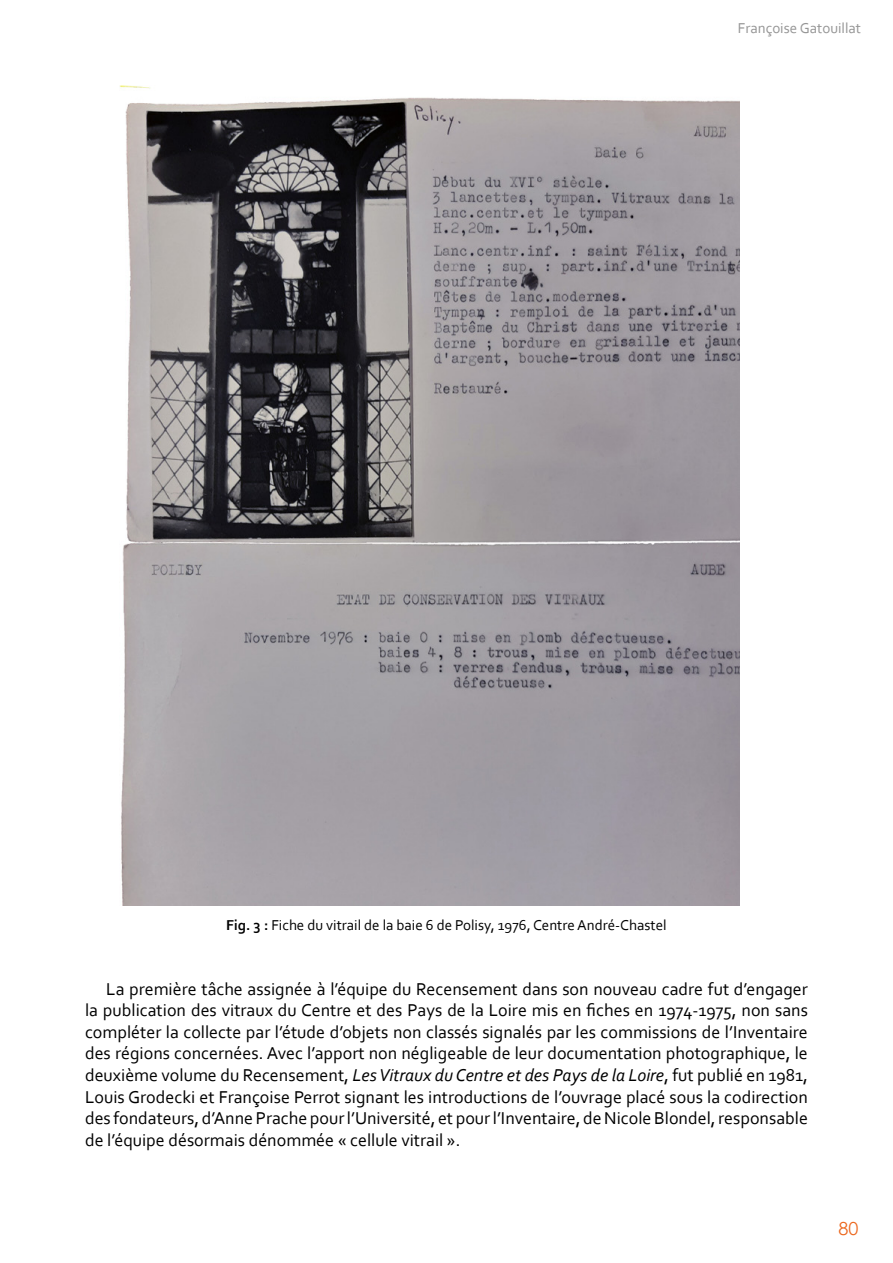
<style>
.page{position:relative;width:893px;height:1263px;background:#fff}
.page>*{position:absolute;margin:0;border:0;box-sizing:border-box;transform-origin:0 0}
.t1{font:18px/21.6px "Corbel";color:#000;text-align:justify}
.t2{font:18px "Century Gothic";color:#ec671d}
.t3{font:15px "Corbel";color:#000}
.t4{font:15px "Corbel";color:#969696}
.s1{font-weight:700}
.s2{font-style:italic}
</style>
<div class="page">
<img style="left:119px;top:85px;width:620px;height:821px">
<p class="t4" style="left:738px;top:19px;width:125px">Françoise Gatouillat</p>
<p class="t3" style="left:226px;top:915px;width:442px"><span class="s1">Fig. 3 :</span> Fiche du vitrail de la baie 6 de Polisy, 1976, Centre André-Chastel</p>
<p class="t1" style="left:85px;top:977px;width:724px;text-indent:21px">La première tâche assignée à l’équipe du Recensement dans son nouveau cadre fut d’engager la publication des vitraux du Centre et des Pays de la Loire mis en fiches en 1974-1975, non sans compléter la collecte par l’étude d’objets non classés signalés par les commissions de l’Inventaire des régions concernées. Avec l’apport non négligeable de leur documentation photographique, le deuxième volume du Recensement, <span class="s2">LesVitraux du Centre et des Pays de la Loire</span>, fut publié en 1981, Louis Grodecki et Françoise Perrot signant les introductions de l’ouvrage placé sous la codirection des fondateurs, d’Anne Prache pour l’Université, et pour l’Inventaire, de Nicole Blondel, responsable de l’équipe désormais dénommée « cellule vitrail ».</p>
<p class="t2" style="left:838px;top:1215px;width:21px">80</p>
</div>
